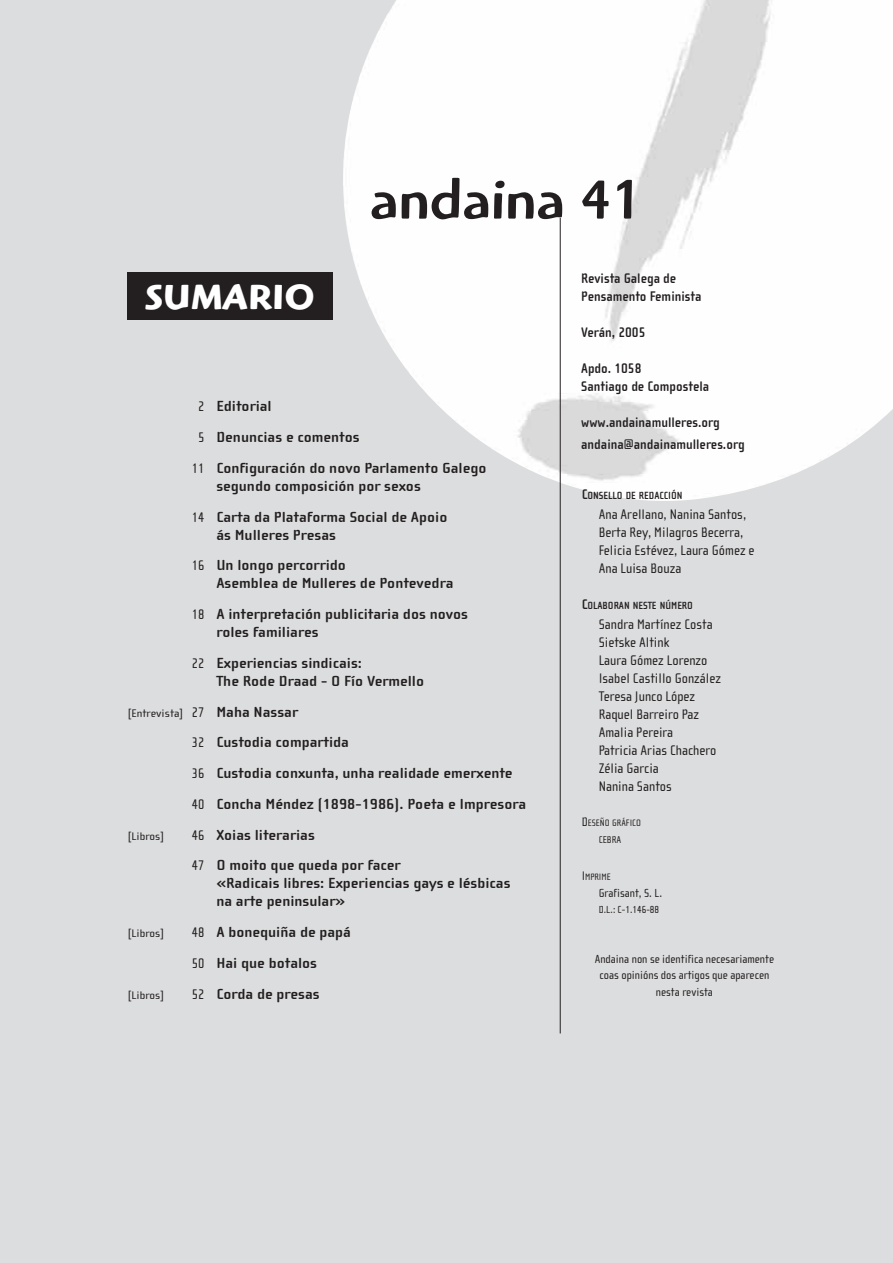
<style>
.page{position:relative;width:893px;height:1263px;background:#fff}
.page>*{position:absolute;margin:0;border:0;box-sizing:border-box;transform-origin:0 0}
.t1{font:500 60px "Highlander";color:#231f20}
.t2{font:700 36px "Highlander";letter-spacing:.03em;color:#fff}
.t3{font:700 15px/30.8px "Cholla Sans";color:#231f20;scale:1.15 1}
.t4{font:14.25px/18px "Cholla Sans";color:#231f20}
.t5{font:700 14.25px/18px "Cholla Sans";color:#231f20}
.t6{font:12px/16.5px "Cholla Sans";color:#231f20;text-align:center}
.t7{font:11.25px "Cholla Sans";color:#231f20;scale:1.15 1}
.t8{font:700 10.65px "Cholla Sans";color:#231f20}
.t9{font:10.5px "Cholla Sans";color:#231f20}
.t10{font:10.2px "Cholla Sans";color:#231f20}
.t11{font:9.6px "Cholla Sans";color:#231f20}
.s1{font-size:57px}
.s2{font-weight:400;font-size:14.25px}
.s3{font-size:14.25px}
.s4{font-weight:700;font-size:15px}
.s5{font-size:12.75px}
</style>
<div class="page">
<div style="left:0;top:0;width:892px;height:1263px;background:#dcddde"></div>
<img style="left:343px;top:0;width:549px;height:502px">
<div style="left:127px;top:272px;width:206px;height:48px;background:#231f20"></div>
<hr style="left:560px;top:218px;width:1px;height:815px;background:#231f20">
<h1 class="t1" style="left:370px;top:178px;width:273px">andaina <span class="s1">41</span></h1>
<h2 class="t2" style="left:146px;top:285px;width:170px">SUMARIO</h2>
<p class="t3" style="left:198px;top:393px;width:66px"><span class="s2">2</span> Editorial</p>
<p class="t3" style="left:198px;top:424px;width:142px"><span class="s2">5</span> Denuncias e comentos</p>
<p class="t3" style="left:192px;top:454px;width:258px"><span class="s2">11</span> Configuración do novo Parlamento Galego</p>
<p class="t3" style="left:192px;top:472px;width:224px;text-align:center">segundo composición por sexos<br><span class="s2">14</span> Carta da Plataforma Social de Apoio</p>
<p class="t3" style="left:192px;top:521px;width:135px;text-indent:25px">ás Mulleres Presas<br><span class="s2">16</span> Un longo percorrido</p>
<p class="t3" style="left:192px;top:570px;width:242px;text-indent:25px">Asemblea de Mulleres de Pontevedra<br><span class="s2">18</span> A interpretación publicitaria dos novos</p>
<p class="t3" style="left:192px;top:619px;width:149px;text-indent:25px">roles familiares<br><span class="s2">22</span> Experiencias sindicais:</p>
<p class="t3" style="left:216px;top:667px;width:182px">The Rode Draad - O Fío Vermello</p>
<p class="t7" style="left:128px;top:709px;width:149px">[Entrevista] <span class="s3">27</span> <span class="s4">Maha Nassar</span></p>
<p class="t3" style="left:192px;top:729px;width:292px"><span class="s2">32</span> Custodia compartida<br><span class="s2">36</span> Custodia conxunta, unha realidade emerxente<br><span class="s2">40</span> Concha Méndez (1898-1986). Poeta e Impresora</p>
<p class="t7" style="left:128px;top:832px;width:33px">[Libros]</p>
<p class="t3" style="left:192px;top:821px;width:183px"><span class="s2">46</span> Xoias literarias<br><span class="s2">47</span> O moito que queda por facer</p>
<p class="t3" style="left:216px;top:876px;width:257px;line-height:18px">«Radicais libres: Experiencias gays e lésbicas na arte peninsular»</p>
<p class="t7" style="left:128px;top:930px;width:33px">[Libros]</p>
<p class="t3" style="left:192px;top:919px;width:140px"><span class="s2">48</span> A bonequiña de papá<br><span class="s2">50</span> Hai que botalos</p>
<p class="t7" style="left:128px;top:991px;width:33px">[Libros]</p>
<p class="t3" style="left:192px;top:980px;width:113px"><span class="s2">52</span> Corda de presas</p>
<p class="t5" style="left:581px;top:271px;width:122px">Revista Galega de<br>Pensamento Feminista</p>
<p class="t5" style="left:581px;top:325px;width:66px">Verán, 2005</p>
<p class="t5" style="left:581px;top:361px;width:129px">Apdo. 1058<br>Santiago de Compostela</p>
<p class="t5" style="left:581px;top:413px;width:165px;line-height:22.2px">www.andainamulleres.org andaina@andainamulleres.org</p>
<p class="t8" style="left:581px;top:492px;width:102px"><span class="s3">C</span>ONSELLO DE REDACCIÓN</p>
<p class="t4" style="left:598px;top:507px;width:157px">Ana Arellano, Nanina Santos,<br>Berta Rey, Milagros Becerra,<br>Felicia Estévez, Laura Gómez e<br>Ana Luisa Bouza</p>
<p class="t8" style="left:581px;top:602px;width:113px"><span class="s3">C</span>OLABORAN NESTE NÚMERO</p>
<p class="t4" style="left:598px;top:617px;width:124px">Sandra Martínez Costa<br>Sietske Altink<br>Laura Gómez Lorenzo<br>Isabel Castillo González<br>Teresa Junco López<br>Raquel Barreiro Paz<br>Amalia Pereira<br>Patricia Arias Chachero<br>Zélia Garcia<br>Nanina Santos</p>
<p class="t11" style="left:581px;top:820px;width:61px"><span class="s5">D</span>ESEÑO GRÁFICO</p>
<p class="t10" style="left:598px;top:836px;width:24px">CEBRA</p>
<p class="t11" style="left:581px;top:874px;width:30px"><span class="s5">I</span>MPRIME</p>
<p class="t6" style="left:598px;top:886px;width:65px">Grafisant, S. L.</p>
<p class="t9" style="left:598px;top:906px;width:62px">D.L.: C-1.146-88</p>
<p class="t6" style="left:594px;top:952px;width:181px">Andaina non se identifica necesariamente coas opinións dos artigos que aparecen nesta revista</p>
</div>
